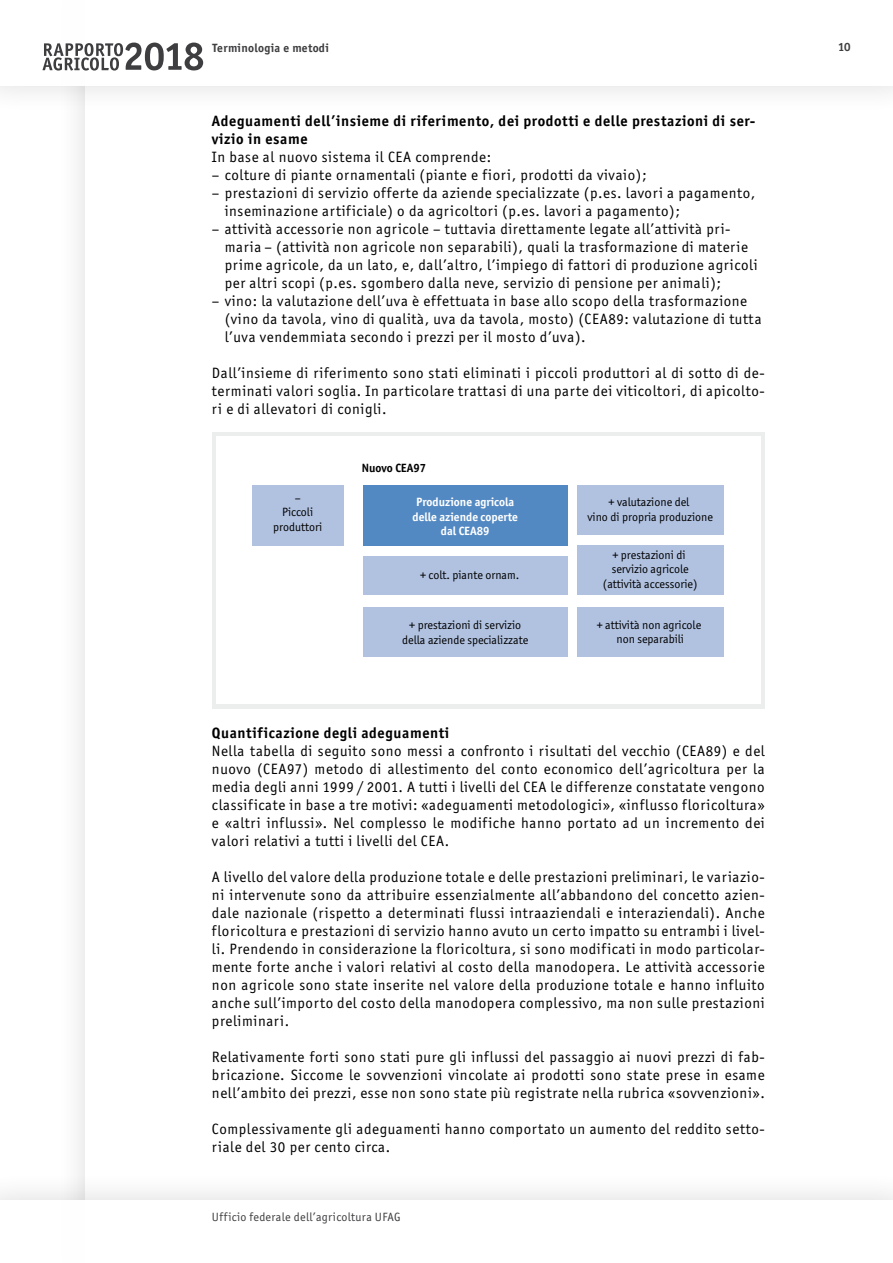
<style>
.page{position:relative;width:893px;height:1263px;background:#fff}
.page>*{position:absolute;margin:0;border:0;box-sizing:border-box;transform-origin:0 0}
.t1{font:15px/18px "Officina Sans ITC Std";letter-spacing:.04em;color:#000}
.t2{font:700 15px/18px "Officina Sans ITC Std";letter-spacing:.04em;color:#000}
.t3{font:12px/14.4px "Officina Sans ITC Std";color:#000;text-align:center}
.t4{font:700 12px/14.4px "Officina Sans ITC Std";color:#fff;text-align:center}
.t5{font:12px "Officina Sans ITC Std";letter-spacing:.025em;color:#3e3d40}
.t6{font:700 12px "Officina Sans ITC Std";letter-spacing:.025em;color:#3e3d40}
.t7{font:700 12px "Officina Sans ITC Std";color:#000}
</style>
<div class="page">
<div style="left:0;top:0;width:893px;height:119px;background:#fbfbfb"></div>
<div style="left:0;top:0;width:893px;height:86px;background:#fff"></div>
<div style="left:0;top:1167px;width:893px;height:96px;background:#fafafa"></div>
<div style="left:0;top:1200px;width:893px;height:63px;background:#fff"></div>
<svg style="left:43px;top:43px;width:160px;height:28px"></svg>
<div style="left:212px;top:432px;width:553px;height:276px;background:#eceded"></div>
<div style="left:216px;top:436px;width:544px;height:268px;background:#fff"></div>
<div style="left:363px;top:486px;width:204px;height:60px;background:#5389c2"></div>
<div style="left:363px;top:557px;width:204px;height:38px;background:#b1c2e1"></div>
<div style="left:363px;top:607px;width:204px;height:49px;background:#b1c2e1"></div>
<div style="left:252px;top:486px;width:91px;height:60px;background:#b1c2e1"></div>
<div style="left:577px;top:486px;width:146px;height:49px;background:#b1c2e1"></div>
<div style="left:577px;top:545px;width:146px;height:50px;background:#b1c2e1"></div>
<div style="left:577px;top:607px;width:146px;height:49px;background:#b1c2e1"></div>
<p class="t6" style="left:213px;top:40px;width:118px">Terminologia e metodi</p>
<p class="t2" style="left:212px;top:112px;width:545px">Adeguamenti dell’insieme di riferimento, dei prodotti e delle prestazioni di ser&shy;vizio in esame</p>
<p class="t1" style="left:212px;top:148px;width:281px">In base al nuovo sistema il CEA comprende:</p>
<p class="t1" style="left:212px;top:166px;width:436px">– colture di piante ornamentali (piante e fiori, prodotti da vivaio);</p>
<p class="t1" style="left:225px;top:184px;width:532px;text-indent:-13px">– prestazioni di servizio offerte da aziende specializzate (p.es. lavori a pagamento, inseminazione artificiale) o da agricoltori (p.es. lavori a pagamento);</p>
<p class="t1" style="left:225px;top:220px;width:534px;text-indent:-13px">– attività accessorie non agricole – tuttavia direttamente legate all’attività pri&shy;maria – (attività non agricole non separabili), quali la trasformazione di materie prime agricole, da un lato, e, dall’altro, l’impiego di fattori di produzione agricoli per altri scopi (p.es. sgombero dalla neve, servizio di pensione per animali);</p>
<p class="t1" style="left:225px;top:292px;width:538px;text-indent:-13px">– vino: la valutazione dell’uva è effettuata in base allo scopo della trasformazione (vino da tavola, vino di qualità, uva da tavola, mosto) (CEA89: valutazione di tutta l’uva vendemmiata secondo i prezzi per il mosto d’uva).</p>
<p class="t1" style="left:212px;top:364px;width:554px;text-align:justify">Dall’insieme di riferimento sono stati eliminati i piccoli produttori al di sotto di de&shy;terminati valori soglia. In particolare trattasi di una parte dei viticoltori, di apicolto&shy;ri e di allevatori di conigli.</p>
<p class="t3" style="left:273px;top:490px;width:51px">–<br>Piccoli produttori</p>
<p class="t7" style="left:362px;top:461px;width:66px">Nuovo CEA97</p>
<p class="t4" style="left:413px;top:495px;width:107px">Produzione agricola delle aziende coperte dal CEA89</p>
<p class="t3" style="left:587px;top:495px;width:127px">+ valutazione del<br>vino di propria produzione</p>
<p class="t3" style="left:603px;top:547px;width:96px">+ prestazioni di servizio agricole (attività accessorie)</p>
<p class="t3" style="left:597px;top:617px;width:106px">+ attività non agricole non separabili</p>
<p class="t3" style="left:420px;top:568px;width:101px">+ colt. piante ornam.</p>
<p class="t3" style="left:402px;top:618px;width:128px">+ prestazioni di servizio della aziende specializzate</p>
<p class="t2" style="left:212px;top:724px;width:239px">Quantificazione degli adeguamenti</p>
<p class="t1" style="left:212px;top:742px;width:554px;text-align:justify">Nella tabella di seguito sono messi a confronto i risultati del vecchio (CEA89) e del nuovo (CEA97) metodo di allestimento del conto economico dell’agricoltura per la media degli anni 1999 / 2001. A tutti i livelli del CEA le differenze constatate vengono classificate in base a tre motivi: «adeguamenti metodologici», «influsso floricoltura» e «altri influssi». Nel complesso le modifiche hanno portato ad un incremento dei valori relativi a tutti i livelli del CEA.</p>
<p class="t1" style="left:212px;top:868px;width:554px;text-align:justify">A livello del valore della produzione totale e delle prestazioni preliminari, le variazio&shy;ni intervenute sono da attribuire essenzialmente all’abbandono del concetto azien&shy;dale nazionale (rispetto a determinati flussi intraaziendali e interaziendali). Anche floricoltura e prestazioni di servizio hanno avuto un certo impatto su entrambi i livel&shy;li. Prendendo in considerazione la floricoltura, si sono modificati in modo particolar&shy;mente forte anche i valori relativi al costo della manodopera. Le attività accessorie non agricole sono state inserite nel valore della produzione totale e hanno influito anche sull’importo del costo della manodopera complessivo, ma non sulle prestazioni preliminari.</p>
<p class="t1" style="left:212px;top:1048px;width:554px;text-align:justify">Relativamente forti sono stati pure gli influssi del passaggio ai nuovi prezzi di fab&shy;bricazione. Siccome le sovvenzioni vincolate ai prodotti sono state prese in esame nell’ambito dei prezzi, esse non sono state più registrate nella rubrica «sovvenzioni».</p>
<p class="t1" style="left:212px;top:1120px;width:554px">Complessivamente gli adeguamenti hanno comportato un aumento del reddito setto&shy;riale del 30 per cento circa.</p>
<p class="t5" style="left:212px;top:1210px;width:190px">Ufficio federale dell’agricoltura UFAG</p>
<p class="t6" style="left:838px;top:40px;width:14px">10</p>
</div>
